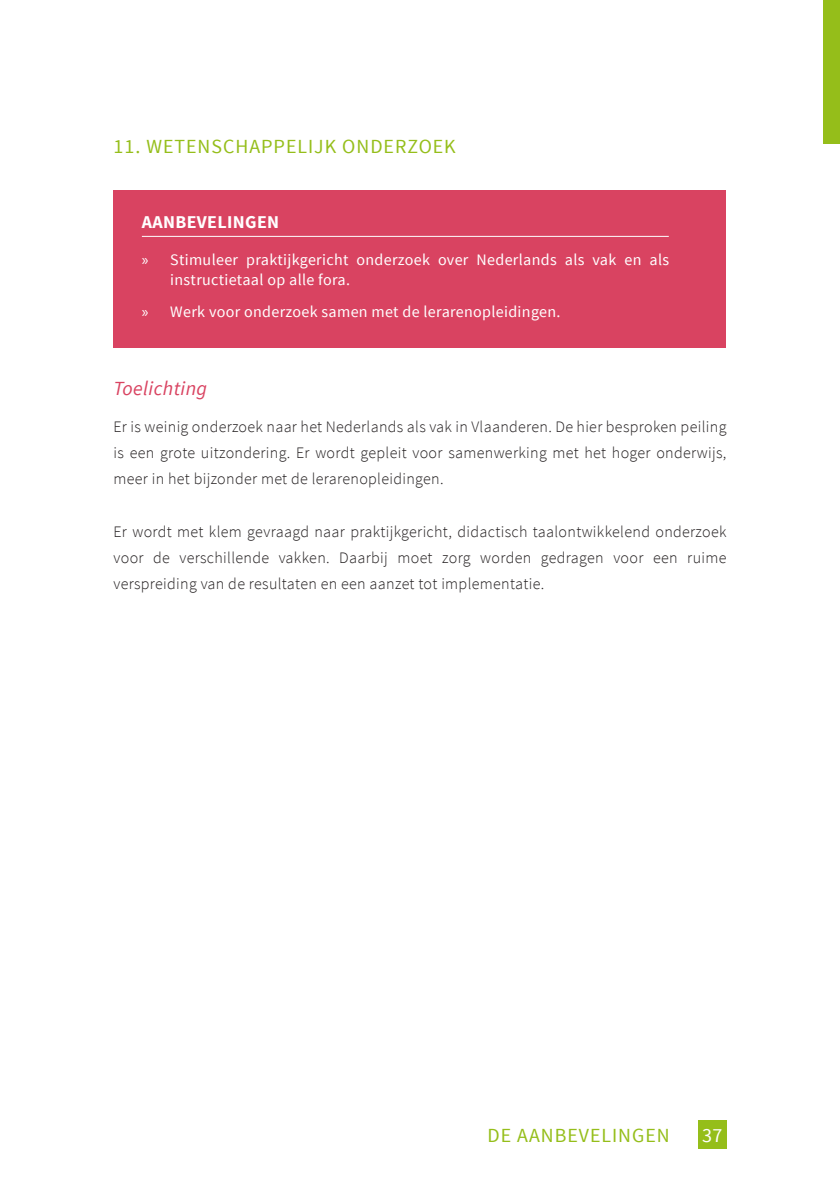
<style>
.page{position:relative;width:840px;height:1191px;background:#fff}
.page>*{position:absolute;margin:0;border:0;box-sizing:border-box;transform-origin:0 0}
.t1{font:20px "Source Sans Pro";letter-spacing:.05em;color:#95be1a}
.t2{font:italic 20px "Source Sans Pro";letter-spacing:.02em;color:#d94361}
.t3{font:20px "Source Sans Pro";color:#fff}
.t4{font:700 18px "Source Sans Pro";letter-spacing:.02em;color:#fff}
.t5{font:300 16px/26px "Source Sans Pro";letter-spacing:.02em;color:#231f20;text-align:justify}
.t6{font:16px/20px "Source Sans Pro";letter-spacing:.02em;color:#fff}
.s1{font-family:"Myriad Pro"}
</style>
<div class="page">
<div style="left:697px;top:1120px;width:29px;height:28px;background:#95be1a"></div>
<div style="left:822px;top:0;width:17px;height:144px;background:#95be1a"></div>
<div style="left:113px;top:190px;width:612px;height:158px;background:#d94361"></div>
<hr style="left:142px;top:236px;width:526px;height:1px;background:#fff">
<p class="t1" style="left:113px;top:138px;width:343px">11. WETENSCHAPPELIJK ONDERZOEK</p>
<p class="t4" style="left:142px;top:215px;width:139px">AANBEVELINGEN</p>
<p class="t6" style="left:170px;top:251px;width:500px;text-indent:-28px"><span class="s1">»</span> Stimuleer praktijkgericht onderzoek over Nederlands als vak en als instructietaal op alle fora.</p>
<p class="t6" style="left:142px;top:303px;width:420px"><span class="s1">»</span> Werk voor onderzoek samen met de lerarenopleidingen.</p>
<p class="t2" style="left:113px;top:381px;width:95px">Toelichting</p>
<p class="t5" style="left:113px;top:415px;width:614px">Er is weinig onderzoek naar het Nederlands als vak in Vlaanderen. De hier besproken peiling is een grote uitzondering. Er wordt gepleit voor samenwerking met het hoger onderwijs, meer in het bijzonder met de lerarenopleidingen.</p>
<p class="t5" style="left:113px;top:519px;width:614px">Er wordt met klem gevraagd naar praktijkgericht, didactisch taalontwikkelend onderzoek voor de verschillende vakken. Daarbij moet zorg worden gedragen voor een ruime verspreiding van de resultaten en een aanzet tot implementatie.</p>
<p class="t1" style="left:487px;top:1127px;width:183px">DE AANBEVELINGEN</p>
<p class="t3" style="left:701px;top:1127px;width:22px">37</p>
</div>
